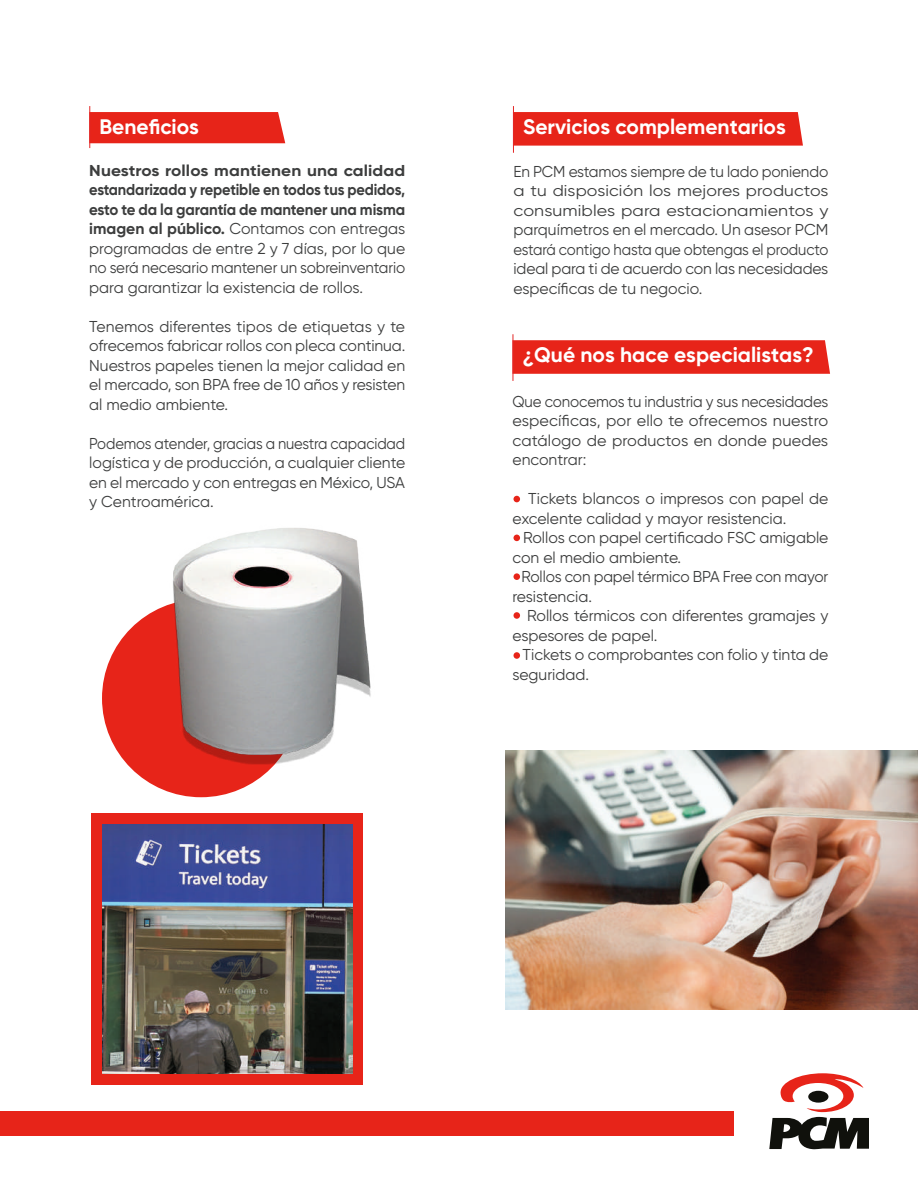
<style>
.page{position:relative;width:918px;height:1188px;background:#fff}
.page>*{position:absolute;margin:0;border:0;box-sizing:border-box;transform-origin:0 0}
.t1{font:700 21px "Gilroy";color:#fff}
.t2{font:15.75px/19.5px "Gilroy";color:#3c3d3d;text-align:justify}
.t3{font:15.75px/19.5px "Gilroy";color:#3c3d3d;text-align:justify;scale:.94 1}
.t4{font:15.75px/19.5px "Gilroy";color:#3c3d3d;text-align:justify;scale:.96 1}
.s1{font-weight:700}
</style>
<div class="page">
<img style="left:91px;top:495px;width:429px;height:383px">
<div style="left:514px;top:112px;width:289px;height:34px;background:#e72419"></div>
<hr style="left:513px;top:106px;width:1px;height:47px;background:#e32726">
<div style="left:90px;top:112px;width:195px;height:31px;background:#e72419"></div>
<hr style="left:89px;top:106px;width:1px;height:42px;background:#e32726">
<div style="left:0;top:1112px;width:734px;height:24px;background:#e72419"></div>
<svg style="left:769px;top:1073px;width:100px;height:76px"></svg>
<svg style="left:512px;top:340px;width:318px;height:34px;background:#e7281d"></svg>
<hr style="left:513px;top:334px;width:1px;height:47px;background:#e32726">
<img style="left:505px;top:750px;width:413px;height:260px">
<div style="left:92px;top:813px;width:271px;height:272px;background:#e72419"></div>
<img style="left:102px;top:824px;width:250px;height:250px">
<svg style="left:514px;top:496px;width:6px;height:6px"></svg>
<svg style="left:514px;top:535px;width:6px;height:6px"></svg>
<div style="left:514px;top:573px;width:6px;height:7px;background:#e72419;border-radius:50%"></div>
<div style="left:514px;top:612px;width:6px;height:7px;background:#e72419;border-radius:50%"></div>
<div style="left:514px;top:652px;width:6px;height:7px;background:#e72419;border-radius:50%"></div>
<h1 class="t1" style="left:99px;top:114px;width:101px">Beneficios</h1>
<h1 class="t1" style="left:523px;top:114px;width:264px">Servicios complementarios</h1>
<p class="t2" style="left:513px;top:161px;width:317px">En PCM estamos siempre de tu lado poniendo a tu disposición los mejores productos consumibles para estacionamientos y parquímetros en el mercado. Un asesor PCM estará contigo hasta que obtengas el producto ideal para ti de acuerdo con las necesidades específicas de tu negocio.</p>
<p class="t2" style="left:89px;top:161px;width:318px"><span class="s1">Nuestros rollos mantienen una calidad estandarizada y repetible en todos tus pedidos, esto te da la garantía de mantener una misma imagen al público.</span> Contamos con entregas programadas de entre 2 y 7 días, por lo que no será necesario mantener un sobreinventario para garantizar la existencia de rollos.</p>
<p class="t2" style="left:89px;top:317px;width:318px">Tenemos diferentes tipos de etiquetas y te ofrecemos fabricar rollos con pleca continua.<br>Nuestros papeles tienen la mejor calidad en el mercado, son BPA free de 10 años y resisten al medio ambiente.</p>
<p class="t3" style="left:89px;top:434px;width:338px">Podemos atender, gracias a nuestra capacidad logística y de producción, a cualquier cliente en el mercado y con entregas en México, USA y Centroamérica.</p>
<h1 class="t1" style="left:523px;top:342px;width:293px">¿Qué nos hace especialistas?</h1>
<p class="t4" style="left:512px;top:391px;width:331px">Que conocemos tu industria y sus necesidades específicas, por ello te ofrecemos nuestro catálogo de productos en donde puedes encontrar:</p>
<p class="t2" style="left:512px;top:489px;width:318px;text-indent:16px">Tickets blancos o impresos con papel de excelente calidad y mayor resistencia.</p>
<p class="t2" style="left:523px;top:528px;width:307px">Rollos con papel certificado FSC amigable</p>
<p class="t2" style="left:512px;top:547px;width:170px">con el medio ambiente.</p>
<p class="t2" style="left:522px;top:567px;width:308px">Rollos con papel térmico BPA Free con mayor</p>
<p class="t2" style="left:512px;top:586px;width:81px">resistencia.</p>
<p class="t2" style="left:527px;top:606px;width:303px">Rollos térmicos con diferentes gramajes y</p>
<p class="t2" style="left:512px;top:625px;width:147px">espesores de papel.</p>
<p class="t2" style="left:523px;top:645px;width:307px">Tickets o comprobantes con folio y tinta de</p>
<p class="t2" style="left:512px;top:664px;width:78px">seguridad.</p>
</div>
